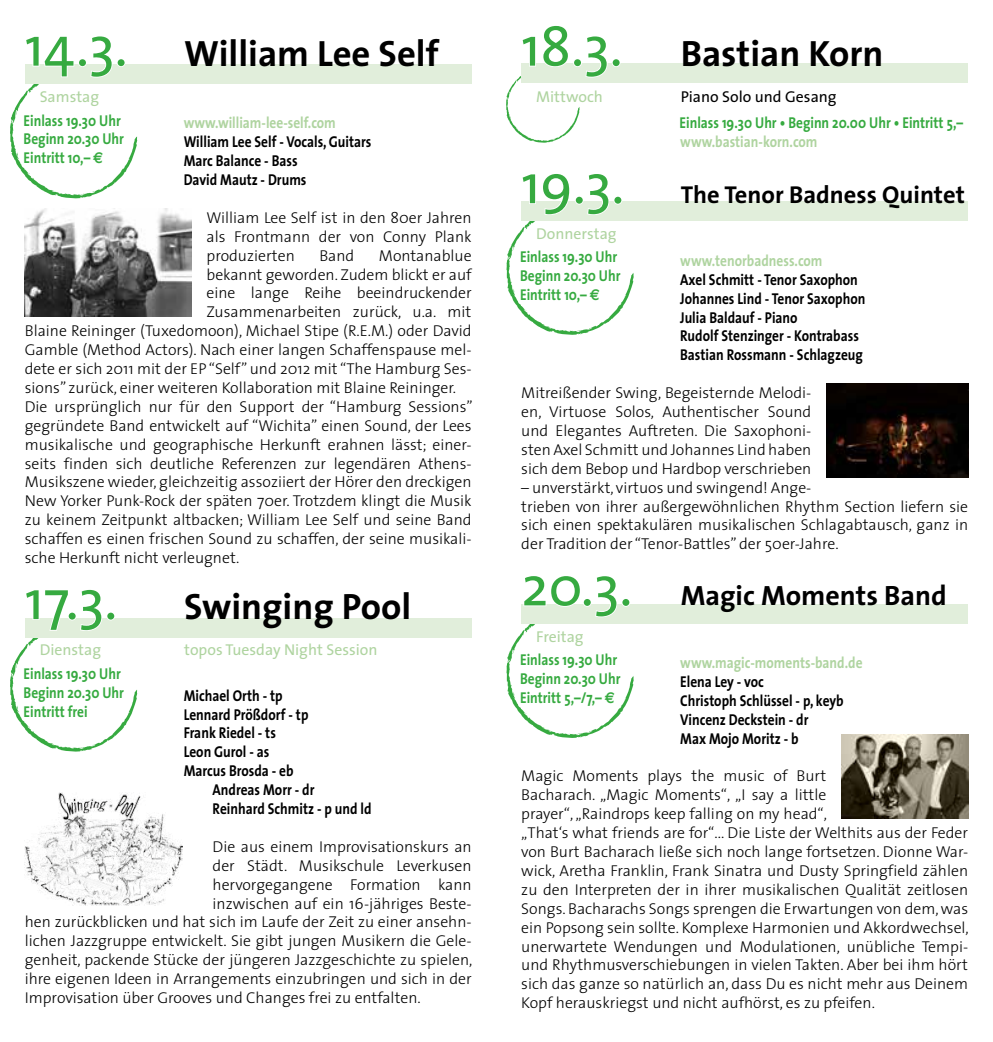
<style>
.page{position:relative;width:993px;height:1042px;background:#fff}
.page>*{position:absolute;margin:0;border:0;box-sizing:border-box;transform-origin:0 0}
.t1{font:56px "The Sans";color:#36aa40}
.t2{font:700 36.75px "The Sans";color:#000}
.t3{font:700 28px "The Sans";color:#000}
.t4{font:700 24.5px "The Sans";color:#000}
.t5{font:300 15.75px/18.9px "The Sans";color:#000;text-align:justify}
.t6{font:700 15.75px/18.9px "The Sans";color:#000;scale:.85 1}
.t7{font:700 15.75px/18.9px "The Sans";color:#36aa40;scale:.85 1}
.t8{font:700 15.75px "The Sans";color:#afd4a0;scale:.85 1}
.t9{font:15.75px "The Sans";color:#afd4a0}
.t10{font:15.75px "The Sans";color:#000}
.s1{font-weight:400;font-size:56px;color:#36aa40}
.s2{font-family:"Euro Sans"}
</style>
<div class="page">
<div style="left:521px;top:604px;width:446px;height:20px;background:#e1eedb"></div>
<div style="left:521px;top:63px;width:446px;height:20px;background:#e1eedb"></div>
<div style="left:25px;top:618px;width:446px;height:19px;background:#e1eedb"></div>
<div style="left:25px;top:64px;width:446px;height:20px;background:#e1eedb"></div>
<div style="left:521px;top:201px;width:446px;height:20px;background:#e1eedb"></div>
<svg style="left:10px;top:64px;width:127px;height:135px"></svg>
<div style="left:117px;top:58px;width:8px;height:9px;border:2px solid #fff;border-radius:50%"></div>
<svg style="left:10px;top:618px;width:127px;height:134px"></svg>
<div style="left:106px;top:612px;width:9px;height:8px;border:2px solid #fff;border-radius:50%"></div>
<img style="left:25px;top:792px;width:157px;height:113px">
<img style="left:25px;top:208px;width:166px;height:109px">
<svg style="left:506px;top:63px;width:102px;height:80px"></svg>
<div style="left:611px;top:58px;width:9px;height:9px;border:2px solid #fff;border-radius:50%"></div>
<svg style="left:506px;top:201px;width:127px;height:134px"></svg>
<div style="left:613px;top:196px;width:9px;height:9px;border:2px solid #fff;border-radius:50%"></div>
<svg style="left:506px;top:604px;width:127px;height:134px"></svg>
<div style="left:621px;top:598px;width:9px;height:9px;border:2px solid #fff;border-radius:50%"></div>
<img style="left:841px;top:734px;width:126px;height:85px">
<img style="left:826px;top:383px;width:141px;height:94px">
<h2 class="t2" style="left:25px;top:22px;width:415px"><span class="s1">14.3.</span> William Lee Self</h2>
<p class="t9" style="left:40px;top:83px;width:61px">Samstag</p>
<p class="t8" style="left:184px;top:110px;width:180px">www.william-lee-self.com</p>
<p class="t6" style="left:184px;top:132px;width:222px">William Lee Self - Vocals, Guitars<br>Marc Balance - Bass<br>David Mautz - Drums</p>
<p class="t5" style="left:206px;top:207px;width:266px">William Lee Self ist in den 80er Jahren als Frontmann der von Conny Plank produzierten</p>
<p class="t7" style="left:24px;top:110px;width:120px">Einlass 19.30 Uhr<br>Beginn 20.30 Uhr<br>Eintritt 10,– <span class="s2">E</span></p>
<p class="t5" style="left:319px;top:245px;width:36px">Band</p>
<p class="t5" style="left:379px;top:245px;width:94px">Montanablue</p>
<p class="t5" style="left:206px;top:264px;width:266px">bekannt geworden. Zudem blickt er auf</p>
<p class="t5" style="left:206px;top:283px;width:266px">eine lange Reihe beeindruckender</p>
<p class="t5" style="left:206px;top:302px;width:266px">Zusammenarbeiten zurück, u.a. mit</p>
<p class="t5" style="left:25px;top:321px;width:448px">Blaine Reininger (Tuxedomoon), Michael Stipe (R.E.M.) oder David</p>
<p class="t5" style="left:25px;top:340px;width:448px">Gamble (Method Actors). Nach einer langen Schaffenspause mel-</p>
<p class="t5" style="left:25px;top:359px;width:448px">dete er sich 2011 mit der EP “Self” und 2012 mit “The Hamburg Ses-</p>
<p class="t5" style="left:25px;top:378px;width:433px">sions” zurück, einer weiteren Kollaboration mit Blaine Reininger.</p>
<p class="t5" style="left:25px;top:396px;width:449px">Die ursprünglich nur für den Support der “Hamburg Sessions”</p>
<p class="t5" style="left:25px;top:415px;width:448px">gegründete Band entwickelt auf “Wichita” einen Sound, der Lees</p>
<p class="t5" style="left:25px;top:434px;width:448px">musikalische und geographische Herkunft erahnen lässt; einer-</p>
<p class="t5" style="left:25px;top:453px;width:448px">seits finden sich deutliche Referenzen zur legendären Athens-</p>
<p class="t5" style="left:25px;top:472px;width:448px">Musikszene wieder, gleichzeitig assoziiert der Hörer den dreckigen</p>
<p class="t5" style="left:25px;top:491px;width:448px">New Yorker Punk-Rock der späten 70er. Trotzdem klingt die Musik</p>
<p class="t5" style="left:25px;top:510px;width:448px">zu keinem Zeitpunkt altbacken; William Lee Self und seine Band</p>
<p class="t5" style="left:25px;top:529px;width:448px">schaffen es einen frischen Sound zu schaffen, der seine musikali-</p>
<p class="t5" style="left:25px;top:548px;width:216px">sche Herkunft nicht verleugnet.</p>
<h2 class="t2" style="left:25px;top:576px;width:388px"><span class="s1">17.3.</span> Swinging Pool</h2>
<p class="t9" style="left:40px;top:637px;width:63px">Dienstag</p>
<p class="t9" style="left:184px;top:637px;width:195px">topos Tuesday Night Session</p>
<p class="t6" style="left:184px;top:685px;width:118px">Michael Orth - tp</p>
<p class="t6" style="left:184px;top:704px;width:148px">Lennard Prößdorf - tp</p>
<p class="t6" style="left:184px;top:723px;width:110px">Frank Riedel - ts</p>
<p class="t6" style="left:184px;top:742px;width:102px">Leon Gurol - as</p>
<p class="t6" style="left:184px;top:761px;width:131px">Marcus Brosda - eb</p>
<p class="t6" style="left:212px;top:780px;width:121px">Andreas Morr - dr</p>
<p class="t6" style="left:212px;top:799px;width:188px">Reinhard Schmitz - p und ld</p>
<p class="t5" style="left:212px;top:836px;width:260px">Die aus einem Improvisationskurs an</p>
<p class="t5" style="left:212px;top:855px;width:260px">der Städt. Musikschule Leverkusen</p>
<p class="t5" style="left:212px;top:874px;width:260px">hervorgegangene Formation kann</p>
<p class="t5" style="left:212px;top:893px;width:260px">inzwischen auf ein 16-jähriges Beste-</p>
<p class="t5" style="left:25px;top:912px;width:448px">hen zurückblicken und hat sich im Laufe der Zeit zu einer ansehn-</p>
<p class="t5" style="left:25px;top:931px;width:448px">lichen Jazzgruppe entwickelt. Sie gibt jungen Musikern die Gele-</p>
<p class="t5" style="left:25px;top:950px;width:449px">genheit, packende Stücke der jüngeren Jazzgeschichte zu spielen,</p>
<p class="t5" style="left:25px;top:969px;width:448px">ihre eigenen Ideen in Arrangements einzubringen und sich in der</p>
<p class="t5" style="left:25px;top:988px;width:397px">Improvisation über Grooves und Changes frei zu entfalten.</p>
<p class="t7" style="left:24px;top:663px;width:120px">Einlass 19.30 Uhr<br>Beginn 20.30 Uhr<br>Eintritt frei</p>
<h2 class="t2" style="left:521px;top:22px;width:363px"><span class="s1">18.3.</span> Bastian Korn</h2>
<p class="t9" style="left:536px;top:83px;width:68px">Mittwoch</p>
<p class="t10" style="left:680px;top:83px;width:157px">Piano Solo und Gesang</p>
<p class="t7" style="left:679px;top:113px;width:335px">Einlass 19.30 Uhr • Beginn 20.00 Uhr • Eintritt 5,–</p>
<p class="t8" style="left:680px;top:129px;width:163px">www.bastian-korn.com</p>
<h1 class="t1" style="left:521px;top:138px;width:104px">19.3.</h1>
<h3 class="t4" style="left:680px;top:174px;width:285px">The Tenor Badness Quintet</h3>
<p class="t9" style="left:536px;top:221px;width:82px">Donnerstag</p>
<p class="t8" style="left:680px;top:247px;width:169px">www.tenorbadness.com</p>
<p class="t6" style="left:680px;top:269px;width:219px">Axel Schmitt - Tenor Saxophon<br>Johannes Lind - Tenor Saxophon<br>Julia Baldauf - Piano<br>Rudolf Stenzinger - Kontrabass<br>Bastian Rossmann - Schlagzeug</p>
<p class="t5" style="left:521px;top:383px;width:291px">Mitreißender Swing, Begeisternde Melodi&shy;en, Virtuose Solos, Authentischer Sound und Elegantes Auftreten. Die Saxophoni&shy;sten Axel Schmitt und Johannes Lind haben sich dem Bebop und Hardbop verschrieben</p>
<p class="t5" style="left:521px;top:477px;width:448px;text-align:left">– unverstärkt, virtuos und swingend! Ange-<br>trieben von ihrer außergewöhnlichen Rhythm Section liefern sie sich einen spektakulären musikalischen Schlagabtausch, ganz in der Tradition der “Tenor-Battles” der 50er-Jahre.</p>
<h3 class="t3" style="left:521px;top:572px;width:427px"><span class="s1">20.3.</span> Magic Moments Band</h3>
<p class="t9" style="left:536px;top:623px;width:49px">Freitag</p>
<p class="t8" style="left:680px;top:649px;width:216px">www.magic-moments-band.de</p>
<p class="t6" style="left:680px;top:672px;width:194px">Elena Ley - voc<br>Christoph Schlüssel - p, keyb<br>Vincenz Deckstein - dr<br>Max Mojo Moritz - b</p>
<p class="t5" style="left:521px;top:766px;width:449px;text-align:left">Magic Moments plays the music of Burt<br>Bacharach. „Magic Moments“, „I say a little<br>prayer“, „Raindrops keep falling on my head“,<br>„That‘s what friends are for“... Die Liste der Welthits aus der Feder von Burt Bacharach ließe sich noch lange fortsetzen. Dionne War&shy;wick, Aretha Franklin, Frank Sinatra und Dusty Springfield zählen zu den Interpreten der in ihrer musikalischen Qualität zeitlosen Songs. Bacharachs Songs sprengen die Erwartungen von dem, was ein Popsong sein sollte. Komplexe Harmonien und Akkordwechsel, unerwartete Wendungen und Modulationen, unübliche Tempi&shy;und Rhythmusverschiebungen in vielen Takten. Aber bei ihm hört sich das ganze so natürlich an, dass Du es nicht mehr aus Deinem Kopf herauskriegst und nicht aufhörst, es zu pfeifen.</p>
<p class="t7" style="left:520px;top:247px;width:120px">Einlass 19.30 Uhr<br>Beginn 20.30 Uhr<br>Eintritt 10,– <span class="s2">E</span></p>
<p class="t7" style="left:520px;top:650px;width:120px">Einlass 19.30 Uhr<br>Beginn 20.30 Uhr<br>Eintritt 5,–/7,– <span class="s2">E</span></p>
</div>
